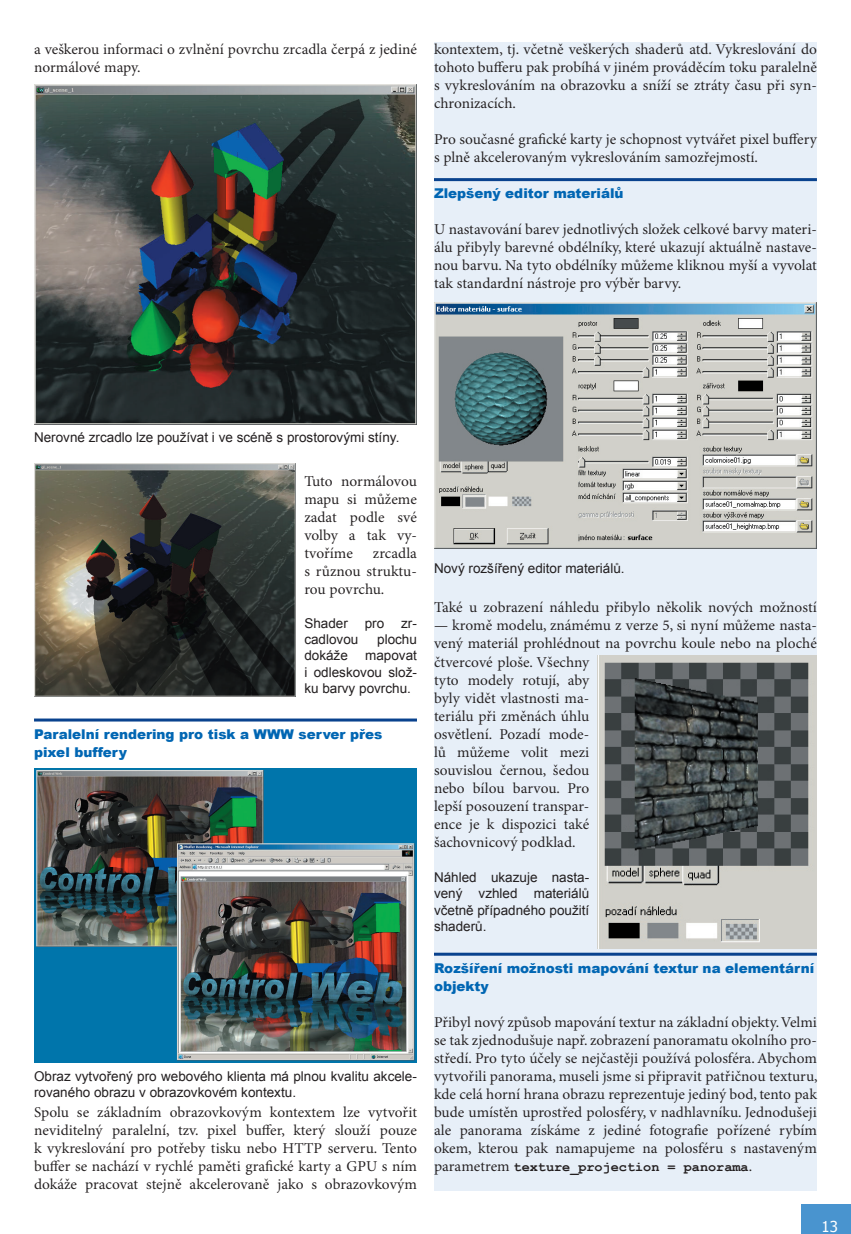
<style>
.page{position:relative;width:851px;height:1234px;background:#fff}
.page>*{position:absolute;margin:0;border:0;box-sizing:border-box;transform-origin:0 0}
.t1{font:15px/18px "Minion Pro";color:#231f20;text-align:justify}
.t2{font:15px "Tahoma";color:#fff}
.t3{font:13.5px/16.2px "Arial";color:#231f20;text-align:justify}
.t4{font:900 13.5px/18px "Arial";color:#0166b3}
.t5{font:700 13.5px "Courier New";color:#231f20}
.s1{font-family:"Minion Pro";font-weight:400;font-size:15px}
</style>
<div class="page">
<div style="left:801px;top:1203px;width:49px;height:30px;background:#4994cf"></div>
<hr style="left:34px;top:718px;width:383px;height:3px;background:#09428e">
<img style="left:34px;top:84px;width:383px;height:340px">
<img style="left:34px;top:463px;width:262px;height:233px">
<img style="left:34px;top:768px;width:383px;height:294px">
<div style="left:434px;top:43px;width:382px;height:1148px;background:#e7eff8"></div>
<hr style="left:434px;top:178px;width:382px;height:3px;background:#09428e">
<hr style="left:434px;top:952px;width:382px;height:3px;background:#09428e">
<img style="left:597px;top:655px;width:219px;height:293px">
<img style="left:434px;top:302px;width:382px;height:246px">
<p class="t1" style="left:34px;top:41px;width:384px">a veškerou informaci o zvlnění povrchu zrcadla čerpá z jediné normálové mapy.</p>
<p class="t1" style="left:434px;top:41px;width:384px">kontextem, tj. včetně veškerých shaderů atd. Vykreslování do tohoto bufferu pak probíhá v jiném prováděcím toku paralelně s vykreslováním na obrazovku a sníží se ztráty času při syn&shy;chronizacích.</p>
<p class="t1" style="left:434px;top:131px;width:384px">Pro současné grafické karty je schopnost vytvářet pixel buffery s plně akcelerovaným vykreslováním samozřejmostí.</p>
<p class="t4" style="left:434px;top:184px;width:191px">Zlepšený editor materiálů</p>
<p class="t1" style="left:434px;top:221px;width:384px">U nastavování barev jednotlivých složek celkové barvy materi&shy;álu přibyly barevné obdélníky, které ukazují aktuálně nastave&shy;nou barvu. Na tyto obdélníky můžeme kliknou myší a vyvolat tak standardní nástroje pro výběr barvy.</p>
<p class="t3" style="left:34px;top:429px;width:367px">Nerovné zrcadlo lze používat i ve scéně s prostorovými stíny.</p>
<p class="t1" style="left:304px;top:473px;width:114px">Tuto normálovou mapu si můžeme zadat podle své volby a tak vy&shy;tvoříme</p>
<p class="t1" style="left:304px;top:545px;width:114px;text-indent:69px">zrcadla s různou struktu&shy;rou povrchu.</p>
<p class="t3" style="left:304px;top:615px;width:45px">Shader</p>
<p class="t3" style="left:365px;top:615px;width:21px">pro</p>
<p class="t3" style="left:401px;top:615px;width:17px">zr-</p>
<p class="t3" style="left:304px;top:631px;width:56px">cadlovou</p>
<p class="t3" style="left:377px;top:631px;width:41px">plochu</p>
<p class="t3" style="left:304px;top:647px;width:45px">dokáže</p>
<p class="t3" style="left:304px;top:647px;width:114px;text-indent:61px">mapovat i odleskovou slož&shy;ku barvy povrchu.</p>
<p class="t4" style="left:34px;top:724px;width:350px">Paralelní rendering pro tisk a WWW server přes pixel buffery</p>
<p class="t3" style="left:34px;top:1067px;width:384px">Obraz vytvořený pro webového klienta má plnou kvalitu akcele&shy;rovaného obrazu v obrazovkovém kontextu.</p>
<p class="t1" style="left:34px;top:1103px;width:384px">Spolu se základním obrazovkovým kontextem lze vytvořit neviditelný paralelní, tzv. pixel buffer, který slouží pouze k vykreslování pro potřeby tisku nebo HTTP serveru. Tento buffer se nachází v rychlé paměti grafické karty a GPU s ním dokáže pracovat stejně akcelerovaně jako s obrazovkovým</p>
<p class="t3" style="left:434px;top:559px;width:192px">Nový rozšířený editor materiálů.</p>
<p class="t1" style="left:434px;top:599px;width:384px">Také u zobrazení náhledu přibylo několik nových možností</p>
<p class="t1" style="left:434px;top:617px;width:384px;text-align:left">— kromě modelu, známému z verze 5, si nyní můžeme nasta&shy;vený materiál prohlédnout na povrchu koule nebo na ploché čtvercové ploše. Všechny<br>tyto modely rotují, aby<br>byly vidět vlastnosti ma-<br>teriálu při změnách úhlu<br>osvětlení. Pozadí mode-<br>lů můžeme volit mezi<br>souvislou černou, šedou<br>nebo bílou barvou. Pro<br>lepší posouzení transpar-<br>ence je k dispozici také<br>šachovnicový podklad.</p>
<p class="t3" style="left:434px;top:869px;width:157px">Náhled ukazuje nasta&shy;vený vzhled materiálů včetně případného použití shaderů.</p>
<p class="t4" style="left:434px;top:958px;width:382px">Rozšíření možnosti mapování textur na elementární objekty</p>
<p class="t1" style="left:434px;top:1013px;width:385px">Přibyl nový způsob mapování textur na základní objekty. Velmi se tak zjednodušuje např. zobrazení panoramatu okolního pro&shy;středí. Pro tyto účely se nejčastěji používá polosféra. Abychom vytvořili panorama, museli jsme si připravit patřičnou texturu, kde celá horní hrana obrazu reprezentuje jediný bod, tento pak bude umístěn uprostřed polosféry, v nadhlavníku. Jednodušeji ale panorama získáme z jediné fotografie pořízené rybím okem, kterou pak namapujeme na polosféru s nastaveným</p>
<p class="t5" style="left:434px;top:1157px;width:319px"><span class="s1">parametrem</span> texture_projection = panorama<span class="s1">.</span></p>
<p class="t2" style="left:821px;top:1216px;width:18px">13</p>
</div>
